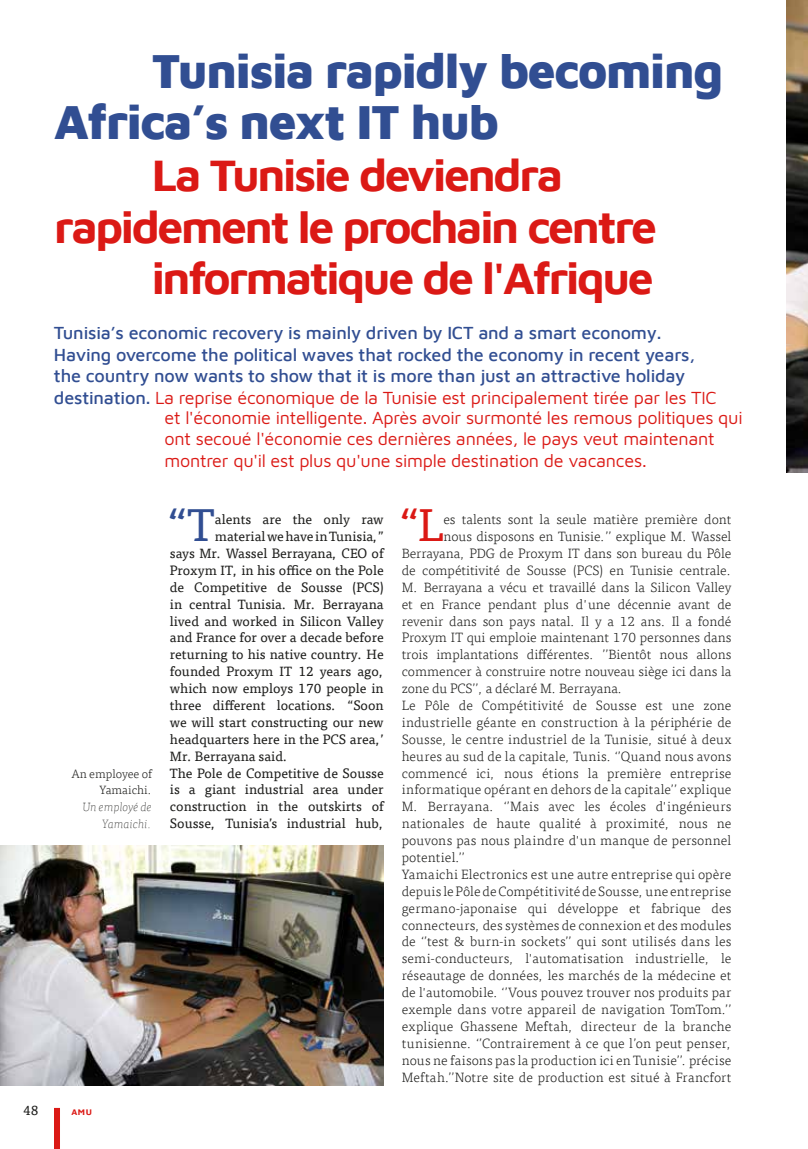
<style>
.page{position:relative;width:808px;height:1149px;background:#fff}
.page>*{position:absolute;margin:0;border:0;box-sizing:border-box;transform-origin:0 0}
.t1{font:900 48.9px/51.6px "Maven Pro";letter-spacing:-.025em;color:#314e92}
.t2{font:700 46.2px "Maven Pro";letter-spacing:-.05em;color:#db1915}
.t3{font:46.2px "Tisa Offc";color:#314e92}
.t4{font:46.2px "Tisa Offc";color:#db1915}
.t5{font:500 18px/21.6px "Maven Pro";letter-spacing:-.01em;color:#314e92}
.t6{font:18px/21.6px "Maven Pro";letter-spacing:-.015em;color:#db1915}
.t7{font:300 13.5px "Tisa Offc";color:#1d1d1b}
.t8{font:13.5px "Tisa Offc";color:#1d1d1b}
.t9{font:300 12px/16.8px "Tisa Offc";color:#1d1d1b;text-align:right}
.t10{font:italic 100 12px/16.8px "Tisa Offc";color:#1d1d1b;text-align:right}
.t11{font:700 8.55px "Maven Pro";color:#db1915}
.s1{font-weight:400;color:#db1915}
</style>
<div class="page">
<div style="left:54px;top:1107px;width:6px;height:41px;background:#db1915"></div>
<img style="left:787px;top:0;width:21px;height:472px">
<img style="left:0;top:845px;width:384px;height:239px">
<h1 class="t1" style="left:54px;top:42px;width:670px;text-indent:98px">Tunisia rapidly becoming<br>Africa’s next IT hub</h1>
<h2 class="t2" style="left:152px;top:142px;width:413px">La Tunisie deviendra</h2>
<h2 class="t2" style="left:54px;top:194px;width:604px">rapidement le prochain centre</h2>
<h2 class="t2" style="left:152px;top:245px;width:504px">informatique de l'Afrique</h2>
<p class="t5" style="left:54px;top:320px;width:664px">Tunisia’s economic recovery is mainly driven by ICT and a smart economy.<br>Having overcome the political waves that rocked the economy in recent years, the country now wants to show that it is more than just an attractive holiday destination. <span class="s1">La reprise économique de la Tunisie est principalement tirée par les TIC</span></p>
<h3 class="t6" style="left:165px;top:405px;width:579px">et l'économie intelligente. Après avoir surmonté les remous politiques qui ont secoué l'économie ces dernières années, le pays veut maintenant montrer qu'il est plus qu'une simple destination de vacances.</h3>
<p class="t9" style="left:71px;top:765px;width:82px">An employee of<br>Yamaichi.</p>
<p class="t10" style="left:83px;top:799px;width:71px">Un employé de<br>Yamaichi.</p>
<p class="t8" style="left:23px;top:1102px;width:17px">48</p>
<p class="t11" style="left:71px;top:1105px;width:22px">AMU</p>
<h2 class="t3" style="left:168px;top:498px;width:48px">“T</h2>
<p class="t8" style="left:215px;top:511px;width:170px">alents are the only raw</p>
<p class="t8" style="left:215px;top:528px;width:170px">material we have in Tunisia,”</p>
<p class="t8" style="left:170px;top:545px;width:215px">says Mr. Wassel Berrayana, CEO of</p>
<p class="t8" style="left:170px;top:562px;width:215px">Proxym IT, in his office on the Pole</p>
<p class="t8" style="left:170px;top:579px;width:215px">de Competitive de Sousse (PCS)</p>
<p class="t8" style="left:170px;top:596px;width:215px">in central Tunisia. Mr. Berrayana</p>
<p class="t8" style="left:170px;top:613px;width:215px">lived and worked in Silicon Valley</p>
<p class="t8" style="left:170px;top:630px;width:215px">and France for over a decade before</p>
<p class="t8" style="left:170px;top:646px;width:215px">returning to his native country. He</p>
<p class="t8" style="left:170px;top:663px;width:215px">founded Proxym IT 12 years ago,</p>
<p class="t8" style="left:170px;top:680px;width:215px">which now employs 170 people in</p>
<p class="t8" style="left:170px;top:697px;width:215px">three different locations. “Soon</p>
<p class="t8" style="left:170px;top:714px;width:215px">we will start constructing our new</p>
<p class="t8" style="left:170px;top:731px;width:215px">headquarters here in the PCS area,’</p>
<p class="t8" style="left:170px;top:748px;width:119px">Mr. Berrayana said.</p>
<p class="t8" style="left:170px;top:765px;width:215px">The Pole de Competitive de Sousse</p>
<p class="t8" style="left:170px;top:781px;width:215px">is a giant industrial area under</p>
<p class="t8" style="left:170px;top:798px;width:215px">construction in the outskirts of</p>
<p class="t8" style="left:170px;top:815px;width:215px">Sousse, Tunisia’s industrial hub,</p>
<h2 class="t4" style="left:399px;top:498px;width:46px">“L</h2>
<p class="t7" style="left:443px;top:512px;width:290px">es talents sont la seule matière première dont</p>
<p class="t7" style="left:443px;top:529px;width:290px">nous disposons en Tunisie.’’ explique M. Wassel</p>
<p class="t7" style="left:402px;top:546px;width:331px">Berrayana, PDG de Proxym IT dans son bureau du Pôle</p>
<p class="t7" style="left:402px;top:562px;width:331px">de compétitivité de Sousse (PCS) en Tunisie centrale.</p>
<p class="t7" style="left:402px;top:579px;width:331px">M. Berrayana a vécu et travaillé dans la Silicon Valley</p>
<p class="t7" style="left:402px;top:596px;width:331px">et en France pendant plus d'une décennie avant de</p>
<p class="t7" style="left:402px;top:613px;width:331px">revenir dans son pays natal. Il y a 12 ans. Il a fondé</p>
<p class="t7" style="left:402px;top:630px;width:331px">Proxym IT qui emploie maintenant 170 personnes dans</p>
<p class="t7" style="left:402px;top:647px;width:331px">trois implantations différentes. ’’Bientôt nous allons</p>
<p class="t7" style="left:402px;top:664px;width:331px">commencer à construire notre nouveau siège ici dans la</p>
<p class="t7" style="left:402px;top:681px;width:222px">zone du PCS’’, a déclaré M. Berrayana.</p>
<p class="t7" style="left:402px;top:697px;width:331px">Le Pôle de Compétitivité de Sousse est une zone</p>
<p class="t7" style="left:402px;top:714px;width:331px">industrielle géante en construction à la périphérie de</p>
<p class="t7" style="left:402px;top:731px;width:331px">Sousse, le centre industriel de la Tunisie, situé à deux</p>
<p class="t7" style="left:402px;top:748px;width:331px">heures au sud de la capitale, Tunis. ‘’Quand nous avons</p>
<p class="t7" style="left:402px;top:765px;width:331px">commencé ici, nous étions la première entreprise</p>
<p class="t7" style="left:402px;top:782px;width:331px">informatique opérant en dehors de la capitale’’ explique</p>
<p class="t7" style="left:402px;top:799px;width:331px">M. Berrayana. ‘’Mais avec les écoles d'ingénieurs</p>
<p class="t7" style="left:402px;top:816px;width:331px">nationales de haute qualité à proximité, nous ne</p>
<p class="t7" style="left:402px;top:832px;width:331px">pouvons pas nous plaindre d'un manque de personnel</p>
<p class="t7" style="left:402px;top:849px;width:65px">potentiel.’’</p>
<p class="t7" style="left:402px;top:866px;width:331px">Yamaichi Electronics est une autre entreprise qui opère</p>
<p class="t7" style="left:402px;top:883px;width:331px">depuis le Pôle de Compétitivité de Sousse, une entreprise</p>
<p class="t7" style="left:402px;top:900px;width:331px">germano-japonaise qui développe et fabrique des</p>
<p class="t7" style="left:402px;top:917px;width:331px">connecteurs, des systèmes de connexion et des modules</p>
<p class="t7" style="left:402px;top:934px;width:331px">de ‘’test &amp; burn-in sockets’’ qui sont utilisés dans les</p>
<p class="t7" style="left:402px;top:951px;width:331px">semi-conducteurs, l'automatisation industrielle, le</p>
<p class="t7" style="left:402px;top:967px;width:331px">réseautage de données, les marchés de la médecine et</p>
<p class="t7" style="left:402px;top:984px;width:331px">de l'automobile. ‘’Vous pouvez trouver nos produits par</p>
<p class="t7" style="left:402px;top:1001px;width:331px">exemple dans votre appareil de navigation TomTom.’’</p>
<p class="t7" style="left:402px;top:1018px;width:331px">explique Ghassene Meftah, directeur de la branche</p>
<p class="t7" style="left:402px;top:1035px;width:331px">tunisienne. ‘’Contrairement à ce que l’on peut penser,</p>
<p class="t7" style="left:402px;top:1052px;width:331px">nous ne faisons pas la production ici en Tunisie’’. précise</p>
<p class="t7" style="left:402px;top:1069px;width:331px">Meftah.’’Notre site de production est situé à Francfort</p>
</div>
